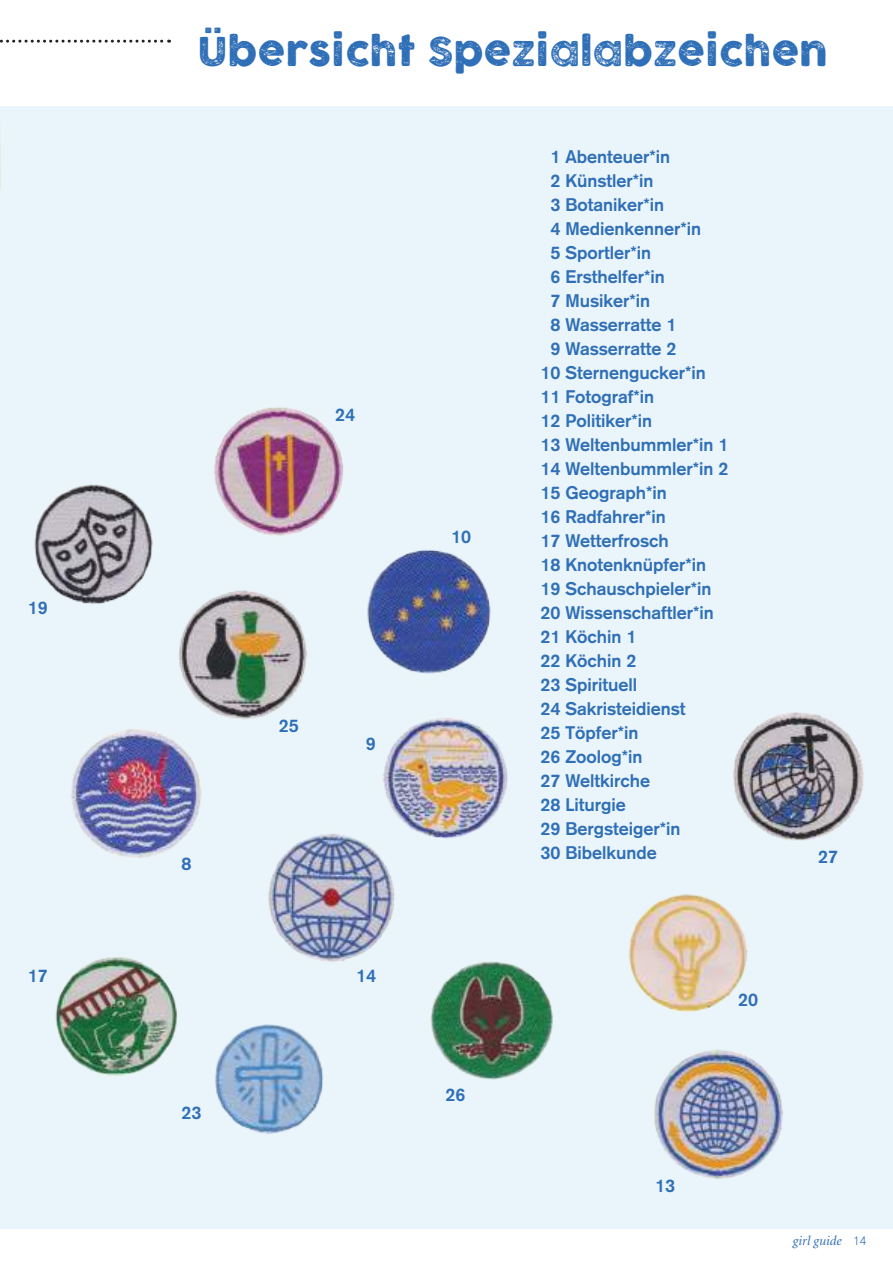
<style>
.page{position:relative;width:893px;height:1263px;background:#fff}
.page>*{position:absolute;margin:0;border:0;box-sizing:border-box;transform-origin:0 0}
.t1{font:39px "COCOGOOSELETTERPRESS";letter-spacing:.01em;color:#2f6fb7}
.t2{font:700 18px "Akzidenz Grotesk";color:#2f6fb7}
.t3{font:italic 13.5px "Minion";color:#2f6fb7}
.s1{font-family:"Akzidenz Grotesk";font-weight:300;font-style:normal;font-size:12px}
</style>
<div class="page">
<div style="left:0;top:106px;width:893px;height:1122px;background:#eaf5fb"></div>
<img style="left:214px;top:407px;width:130px;height:129px">
<img style="left:34px;top:484px;width:119px;height:120px">
<img style="left:215px;top:1024px;width:109px;height:110px">
<img style="left:304px;top:503px;width:187px;height:171px">
<img style="left:138px;top:549px;width:218px;height:171px">
<img style="left:383px;top:718px;width:125px;height:121px">
<img style="left:71px;top:710px;width:143px;height:148px">
<img style="left:268px;top:794px;width:164px;height:168px">
<img style="left:733px;top:712px;width:131px;height:129px">
<img style="left:396px;top:949px;width:157px;height:131px">
<img style="left:55px;top:957px;width:122px;height:119px">
<svg style="left:0;top:40px;width:170px;height:3px"></svg>
<svg style="left:0;top:136px;width:1px;height:53px"></svg>
<img style="left:654px;top:1049px;width:129px;height:130px">
<img style="left:628px;top:894px;width:120px;height:118px">
<p class="t2" style="left:28px;top:597px;width:22px">19</p>
<p class="t2" style="left:28px;top:965px;width:22px">17</p>
<h1 class="t1" style="left:197px;top:30px;width:632px">Übersicht Spezialabzeichen</h1>
<p class="t2" style="left:181px;top:853px;width:12px">8</p>
<p class="t2" style="left:335px;top:404px;width:22px">24</p>
<p class="t2" style="left:279px;top:715px;width:22px">25</p>
<p class="t2" style="left:366px;top:733px;width:12px">9</p>
<p class="t2" style="left:451px;top:526px;width:22px">10</p>
<p class="t2" style="left:550px;top:146px;width:121px">1 Abenteuer*in</p>
<p class="t2" style="left:550px;top:170px;width:105px">2 Künstler*in</p>
<p class="t2" style="left:550px;top:194px;width:115px">3 Botaniker*in</p>
<p class="t2" style="left:550px;top:218px;width:152px">4 Medienkenner*in</p>
<p class="t2" style="left:550px;top:242px;width:102px">5 Sportler*in</p>
<p class="t2" style="left:550px;top:266px;width:116px">6 Ersthelfer*in</p>
<p class="t2" style="left:550px;top:290px;width:101px">7 Musiker*in</p>
<p class="t2" style="left:550px;top:314px;width:128px">8 Wasserratte 1</p>
<p class="t2" style="left:550px;top:338px;width:128px">9 Wasserratte 2</p>
<p class="t2" style="left:540px;top:362px;width:167px">10 Sternengucker*in</p>
<p class="t2" style="left:540px;top:386px;width:115px">11 Fotograf*in</p>
<p class="t2" style="left:540px;top:410px;width:113px">12 Politiker*in</p>
<p class="t2" style="left:540px;top:434px;width:190px">13 Weltenbummler*in 1</p>
<p class="t2" style="left:540px;top:458px;width:190px">14 Weltenbummler*in 2</p>
<p class="t2" style="left:540px;top:482px;width:128px">15 Geograph*in</p>
<p class="t2" style="left:540px;top:506px;width:127px">16 Radfahrer*in</p>
<p class="t2" style="left:540px;top:530px;width:130px">17 Wetterfrosch</p>
<p class="t2" style="left:540px;top:554px;width:167px">18 Knotenknüpfer*in</p>
<p class="t2" style="left:540px;top:578px;width:173px">19 Schauschpieler*in</p>
<p class="t2" style="left:540px;top:602px;width:175px">20 Wissenschaftler*in</p>
<p class="t2" style="left:540px;top:626px;width:98px">21 Köchin 1</p>
<p class="t2" style="left:540px;top:650px;width:98px">22 Köchin 2</p>
<p class="t2" style="left:540px;top:674px;width:98px">23 Spirituell</p>
<p class="t2" style="left:540px;top:698px;width:147px">24 Sakristeidienst</p>
<p class="t2" style="left:540px;top:722px;width:100px">25 Töpfer*in</p>
<p class="t2" style="left:540px;top:746px;width:104px">26 Zoolog*in</p>
<p class="t2" style="left:540px;top:770px;width:111px">27 Weltkirche</p>
<p class="t2" style="left:540px;top:793px;width:87px">28 Liturgie</p>
<p class="t2" style="left:540px;top:817px;width:142px">29 Bergsteiger*in</p>
<p class="t2" style="left:540px;top:841px;width:118px">30 Bibelkunde</p>
<p class="t2" style="left:818px;top:846px;width:22px">27</p>
<p class="t2" style="left:356px;top:965px;width:22px">14</p>
<p class="t2" style="left:445px;top:1084px;width:22px">26</p>
<p class="t2" style="left:738px;top:989px;width:22px">20</p>
<p class="t2" style="left:181px;top:1102px;width:22px">23</p>
<p class="t2" style="left:655px;top:1175px;width:22px">13</p>
<p class="t3" style="left:793px;top:1234px;width:75px">girl guide <span class="s1">14</span></p>
</div>
